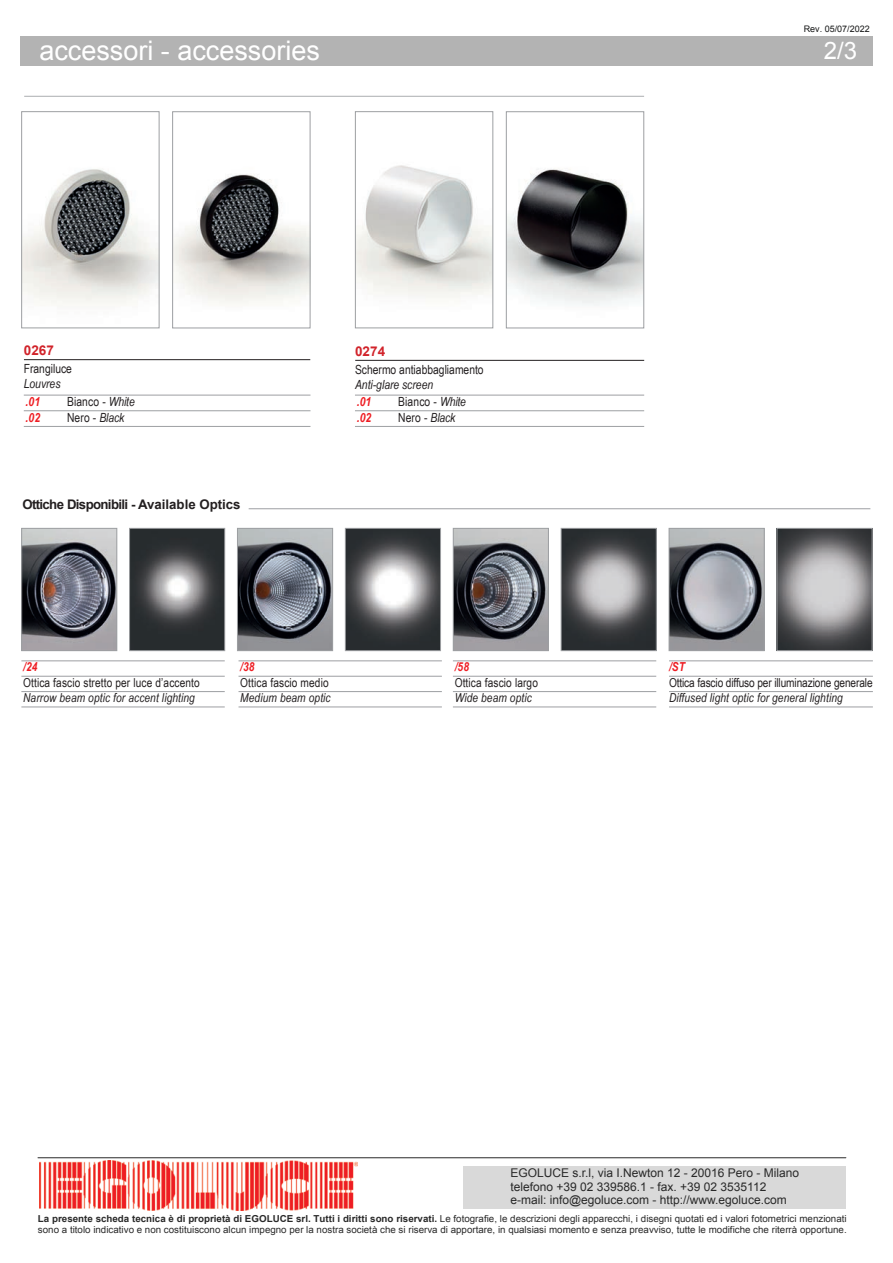
<style>
.page{position:relative;width:893px;height:1263px;background:#fff}
.page>*{position:absolute;margin:0;border:0;box-sizing:border-box;transform-origin:0 0}
.t1{font:27px "Arial";color:#fff}
.t2{font:24px "Arial";color:#fff}
.t3{font:700 13.5px "Arial";color:#d1232a}
.t4{font:700 13.2px "Arial";letter-spacing:-.05em;color:#231f20}
.t5{font:12.6px "Arial Narrow";color:#231f20}
.t6{font:italic 12.6px "Arial Narrow";color:#231f20}
.t7{font:italic 700 12.6px "Arial Narrow";letter-spacing:.01em;color:#ee1d23}
.t8{font:italic 12.3px "Arial Narrow";letter-spacing:.01em;color:#231f20}
.t9{font:12.3px "Arial Narrow";letter-spacing:.01em;color:#231f20}
.t10{font:12.3px "Arial Narrow";letter-spacing:-.01em;color:#231f20}
.t11{font:italic 700 12.3px "Arial Narrow";letter-spacing:.01em;color:#ee1d23}
.t12{font:12px/13.4px "Arial";color:#292929}
.t13{font:9.6px/10.6px "Arial";color:#292929}
.t14{font:9px "Arial";color:#151616}
.s1{font-style:italic}
.s2{font-weight:700}
</style>
<div class="page">
<hr style="left:21px;top:661px;width:204px;height:1px;background:#9d9fa2">
<hr style="left:21px;top:676px;width:204px;height:1px;background:#9d9fa2">
<hr style="left:21px;top:691px;width:204px;height:1px;background:#9d9fa2">
<hr style="left:21px;top:707px;width:204px;height:1px;background:#9d9fa2">
<img style="left:131px;top:530px;width:92px;height:119px">
<div style="left:129px;top:528px;width:96px;height:123px;border:1px solid #9d9fa2"></div>
<img style="left:239px;top:530px;width:92px;height:119px">
<div style="left:237px;top:528px;width:96px;height:123px;border:1px solid #9d9fa2"></div>
<img style="left:347px;top:530px;width:92px;height:119px">
<div style="left:345px;top:528px;width:96px;height:123px;border:1px solid #9d9fa2"></div>
<img style="left:455px;top:530px;width:92px;height:119px">
<div style="left:453px;top:528px;width:96px;height:123px;border:1px solid #9d9fa2"></div>
<img style="left:563px;top:530px;width:92px;height:119px">
<div style="left:561px;top:528px;width:96px;height:123px;border:1px solid #9d9fa2"></div>
<img style="left:671px;top:530px;width:91px;height:119px">
<div style="left:669px;top:528px;width:95px;height:123px;border:1px solid #9d9fa2"></div>
<img style="left:23px;top:530px;width:92px;height:119px">
<div style="left:21px;top:528px;width:96px;height:123px;border:1px solid #9d9fa2"></div>
<img style="left:779px;top:530px;width:91px;height:119px">
<div style="left:777px;top:528px;width:95px;height:123px;border:1px solid #9d9fa2"></div>
<hr style="left:249px;top:508px;width:621px;height:1px;background:#9d9fa2">
<hr style="left:239px;top:661px;width:203px;height:1px;background:#9d9fa2">
<hr style="left:239px;top:676px;width:203px;height:1px;background:#9d9fa2">
<hr style="left:239px;top:691px;width:203px;height:1px;background:#9d9fa2">
<hr style="left:239px;top:707px;width:203px;height:1px;background:#9d9fa2">
<hr style="left:453px;top:661px;width:203px;height:1px;background:#9d9fa2">
<hr style="left:453px;top:676px;width:203px;height:1px;background:#9d9fa2">
<hr style="left:453px;top:691px;width:203px;height:1px;background:#9d9fa2">
<hr style="left:453px;top:707px;width:203px;height:1px;background:#9d9fa2">
<hr style="left:669px;top:661px;width:204px;height:1px;background:#9d9fa2">
<hr style="left:669px;top:676px;width:204px;height:1px;background:#9d9fa2">
<hr style="left:669px;top:707px;width:204px;height:1px;background:#9d9fa2">
<hr style="left:669px;top:691px;width:204px;height:1px;background:#9d9fa2">
<hr style="left:24px;top:96px;width:620px;height:1px;background:#9d9fa2">
<img style="left:23px;top:169px;width:135px;height:135px">
<div style="left:21px;top:111px;width:139px;height:217px;border:1px solid #9d9fa2"></div>
<hr style="left:24px;top:359px;width:286px;height:1px;background:#231f20">
<hr style="left:355px;top:395px;width:289px;height:1px;background:#9d9fa2">
<hr style="left:355px;top:410px;width:289px;height:1px;background:#9d9fa2">
<hr style="left:355px;top:426px;width:289px;height:1px;background:#9d9fa2">
<hr style="left:355px;top:360px;width:289px;height:1px;background:#231f20">
<hr style="left:24px;top:395px;width:286px;height:1px;background:#9d9fa2">
<hr style="left:24px;top:410px;width:286px;height:1px;background:#9d9fa2">
<hr style="left:24px;top:426px;width:286px;height:1px;background:#9d9fa2">
<img style="left:174px;top:174px;width:134px;height:130px">
<div style="left:172px;top:111px;width:138px;height:217px;border:1px solid #9d9fa2"></div>
<img style="left:357px;top:165px;width:134px;height:133px">
<div style="left:355px;top:111px;width:138px;height:217px;border:1px solid #9d9fa2"></div>
<img style="left:508px;top:169px;width:134px;height:137px">
<div style="left:506px;top:111px;width:138px;height:217px;border:1px solid #9d9fa2"></div>
<div style="left:20px;top:36px;width:853px;height:30px;background:#b3b3b3"></div>
<div style="left:463px;top:1166px;width:383px;height:43px;background:#d9d9d9"></div>
<hr style="left:38px;top:1157px;width:808px;height:1px;background:#292929">
<img style="left:39px;top:1160px;width:318px;height:50px">
<p class="t14" style="left:804px;top:23px;width:68px">Rev. 05/07/2022</p>
<h1 class="t1" style="left:39px;top:33px;width:282px">accessori - accessories</h1>
<h2 class="t2" style="left:824px;top:35px;width:35px">2/3</h2>
<h3 class="t3" style="left:24px;top:341px;width:32px">0267</h3>
<h3 class="t5" style="left:24px;top:361px;width:50px">Frangiluce</h3>
<h3 class="t6" style="left:24px;top:377px;width:38px">Louvres</h3>
<h3 class="t7" style="left:26px;top:394px;width:16px">.01</h3>
<h3 class="t5" style="left:67px;top:394px;width:69px">Bianco - <span class="s1">White</span></h3>
<h3 class="t7" style="left:26px;top:410px;width:16px">.02</h3>
<h3 class="t5" style="left:67px;top:410px;width:59px">Nero - <span class="s1">Black</span></h3>
<h3 class="t4" style="left:22px;top:495px;width:220px">Ottiche Disponibili - Available Optics</h3>
<h3 class="t3" style="left:355px;top:342px;width:32px">0274</h3>
<h3 class="t5" style="left:355px;top:362px;width:130px">Schermo antiabbagliamento</h3>
<h3 class="t6" style="left:355px;top:377px;width:80px">Anti-glare screen</h3>
<h3 class="t7" style="left:357px;top:394px;width:16px">.01</h3>
<h3 class="t5" style="left:398px;top:394px;width:69px">Bianco - <span class="s1">White</span></h3>
<h3 class="t7" style="left:357px;top:410px;width:16px">.02</h3>
<h3 class="t5" style="left:398px;top:410px;width:59px">Nero - <span class="s1">Black</span></h3>
<p class="t11" style="left:23px;top:660px;width:16px">/24</p>
<p class="t9" style="left:23px;top:675px;width:178px">Ottica fascio stretto per luce d’accento</p>
<p class="t8" style="left:23px;top:691px;width:173px">Narrow beam optic for accent lighting</p>
<p class="t11" style="left:240px;top:660px;width:16px">/38</p>
<p class="t9" style="left:240px;top:675px;width:90px">Ottica fascio medio</p>
<p class="t8" style="left:240px;top:691px;width:92px">Medium beam optic</p>
<p class="t11" style="left:455px;top:660px;width:16px">/58</p>
<p class="t9" style="left:455px;top:675px;width:85px">Ottica fascio largo</p>
<p class="t8" style="left:455px;top:691px;width:79px">Wide beam optic</p>
<p class="t11" style="left:669px;top:660px;width:18px">/ST</p>
<p class="t10" style="left:669px;top:675px;width:205px">Ottica fascio diffuso per illuminazione generale</p>
<p class="t8" style="left:669px;top:691px;width:175px">Diffused light optic for general lighting</p>
<p class="t12" style="left:510px;top:1166px;width:290px">EGOLUCE s.r.l, via I.Newton 12 - 20016 Pero - Milano telefono +39 02 339586.1 - fax. +39 02 3535112 e-mail: info@egoluce.com - http://www.egoluce.com</p>
<p class="t13" style="left:38px;top:1214px;width:810px"><span class="s2">La presente scheda tecnica è di proprietà di EGOLUCE srl. Tutti i diritti sono riservati.</span> Le fotografie, le descrizioni degli apparecchi, i disegni quotati ed i valori fotometrici menzionati sono a titolo indicativo e non costituiscono alcun impegno per la nostra società che si riserva di apportare, in qualsiasi momento e senza preavviso, tutte le modifiche che riterrà opportune.</p>
</div>
